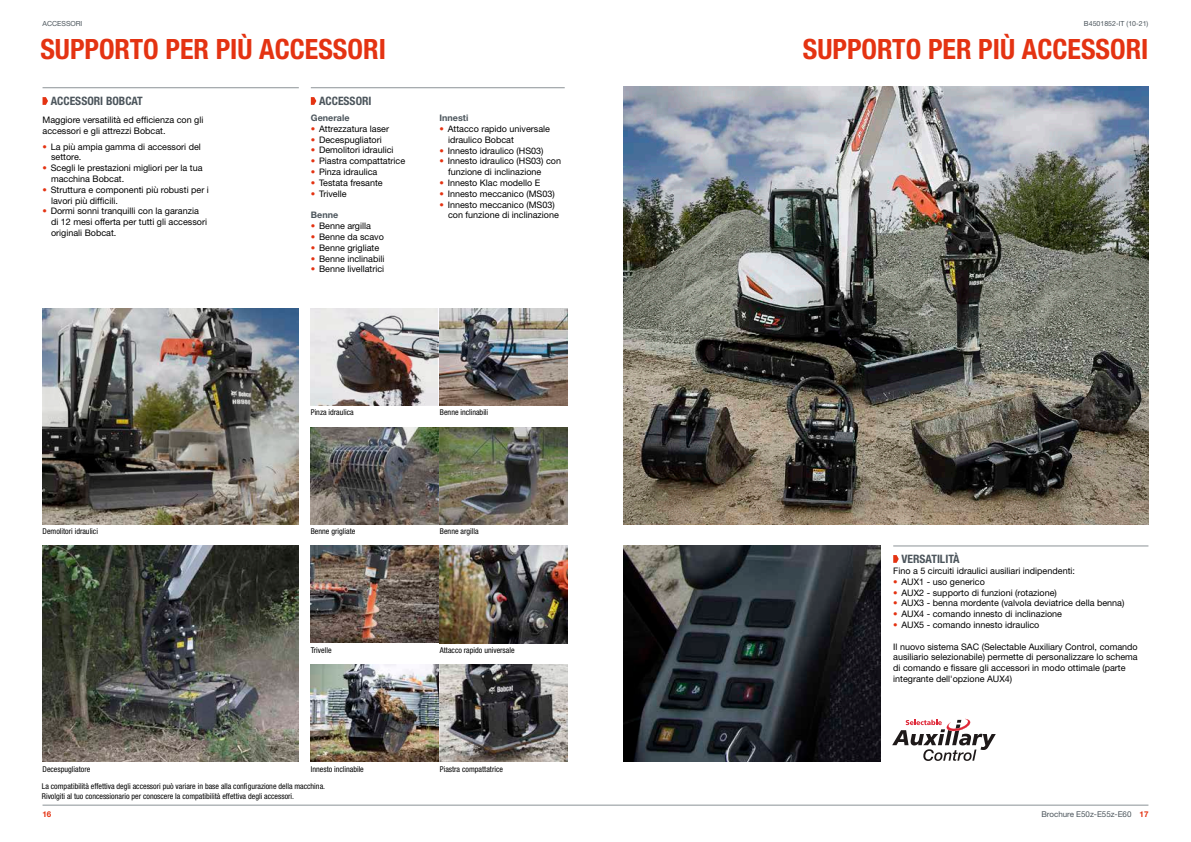
<style>
.page{position:relative;width:1191px;height:842px;background:#fff}
.page>*{position:absolute;margin:0;border:0;box-sizing:border-box;transform-origin:0 0}
.t1{font:700 condensed 28px "Helvetica Neue LT Pro";color:#e43312}
.t2{font:700 condensed 11.6px "Helvetica Neue LT Pro";color:#4c555c}
.t3{font:9px/10.8px "Helvetica Neue LT Pro";color:#000}
.t4{font:700 9px "Helvetica Neue LT Pro";color:#4c555c}
.t5{font:condensed 8px/9.6px "Helvetica Neue LT Pro";color:#000}
.t6{font:8px "Helvetica Neue LT Pro";color:#4c555c}
.t7{font:700 8px "Helvetica Neue LT Pro";color:#e43312}
.t8{font:7px "Helvetica Neue LT Pro";color:#4c555c}
.s1{font-weight:700;color:#e43312}
</style>
<div class="page">
<hr style="left:43px;top:805px;width:1105px;height:1px;background:#8b9296">
<img style="left:311px;top:546px;width:127px;height:97px">
<img style="left:440px;top:427px;width:127px;height:97px">
<img style="left:43px;top:308px;width:256px;height:216px">
<img style="left:440px;top:546px;width:127px;height:97px">
<img style="left:311px;top:427px;width:127px;height:97px">
<img style="left:624px;top:546px;width:256px;height:216px">
<img style="left:43px;top:546px;width:256px;height:216px">
<img style="left:440px;top:665px;width:127px;height:97px">
<img style="left:311px;top:308px;width:127px;height:97px">
<img style="left:440px;top:308px;width:127px;height:97px">
<img style="left:311px;top:665px;width:127px;height:97px">
<img style="left:624px;top:87px;width:524px;height:437px">
<svg style="left:892px;top:719px;width:103px;height:42px"></svg>
<hr style="left:893px;top:546px;width:255px;height:1px;background:#8b9296">
<svg style="left:893px;top:555px;width:5px;height:8px"></svg>
<hr style="left:311px;top:88px;width:254px;height:1px;background:#8b9296">
<svg style="left:311px;top:97px;width:5px;height:8px"></svg>
<hr style="left:43px;top:88px;width:256px;height:1px;background:#8b9296">
<svg style="left:43px;top:97px;width:5px;height:8px"></svg>
<p class="t8" style="left:43px;top:19px;width:41px">ACCESSORI</p>
<p class="t8" style="left:1084px;top:19px;width:66px">B4501852-IT (10-21)</p>
<h1 class="t1" style="left:40px;top:32px;width:347px">SUPPORTO PER PIÙ ACCESSORI</h1>
<h1 class="t1" style="left:803px;top:32px;width:347px">SUPPORTO PER PIÙ ACCESSORI</h1>
<p class="t2" style="left:51px;top:94px;width:93px">ACCESSORI BOBCAT</p>
<p class="t2" style="left:319px;top:94px;width:54px">ACCESSORI</p>
<p class="t3" style="left:43px;top:114px;width:162px">Maggiore versatilità ed efficienza con gli accessori e gli attrezzi Bobcat.</p>
<p class="t3" style="left:51px;top:141px;width:151px;text-indent:-8px"><span class="s1">•</span> La più ampia gamma di accessori del settore.</p>
<p class="t3" style="left:51px;top:162px;width:153px;text-indent:-8px"><span class="s1">•</span> Scegli le prestazioni migliori per la tua macchina Bobcat.</p>
<p class="t3" style="left:51px;top:184px;width:159px;text-indent:-8px"><span class="s1">•</span> Struttura e componenti più robusti per i lavori più difficili.</p>
<p class="t3" style="left:51px;top:206px;width:158px;text-indent:-8px"><span class="s1">•</span> Dormi sonni tranquilli con la garanzia di 12 mesi offerta per tutti gli accessori originali Bobcat.</p>
<p class="t4" style="left:311px;top:112px;width:40px">Generale</p>
<p class="t3" style="left:311px;top:123px;width:80px"><span class="s1">•</span> Attrezzatura laser</p>
<p class="t3" style="left:311px;top:134px;width:72px"><span class="s1">•</span> Decespugliatori</p>
<p class="t3" style="left:311px;top:145px;width:84px"><span class="s1">•</span> Demolitori idraulici</p>
<p class="t3" style="left:311px;top:155px;width:96px"><span class="s1">•</span> Piastra compattatrice</p>
<p class="t3" style="left:311px;top:166px;width:68px"><span class="s1">•</span> Pinza idraulica</p>
<p class="t3" style="left:311px;top:177px;width:73px"><span class="s1">•</span> Testata fresante</p>
<p class="t3" style="left:311px;top:188px;width:37px"><span class="s1">•</span> Trivelle</p>
<p class="t4" style="left:311px;top:209px;width:29px">Benne</p>
<p class="t3" style="left:311px;top:220px;width:62px"><span class="s1">•</span> Benne argilla</p>
<p class="t3" style="left:311px;top:231px;width:75px"><span class="s1">•</span> Benne da scavo</p>
<p class="t3" style="left:311px;top:242px;width:70px"><span class="s1">•</span> Benne grigliate</p>
<p class="t3" style="left:311px;top:253px;width:75px"><span class="s1">•</span> Benne inclinabili</p>
<p class="t3" style="left:311px;top:263px;width:75px"><span class="s1">•</span> Benne livellatrici</p>
<p class="t4" style="left:439px;top:112px;width:30px">Innesti</p>
<p class="t3" style="left:448px;top:123px;width:104px;text-indent:-8px"><span class="s1">•</span> Attacco rapido universale idraulico Bobcat</p>
<p class="t3" style="left:439px;top:145px;width:106px"><span class="s1">•</span> Innesto idraulico (HS03)</p>
<p class="t3" style="left:448px;top:156px;width:115px;text-indent:-8px"><span class="s1">•</span> Innesto idraulico (HS03) con funzione di inclinazione</p>
<p class="t3" style="left:439px;top:177px;width:102px"><span class="s1">•</span> Innesto Klac modello E</p>
<p class="t3" style="left:439px;top:188px;width:117px"><span class="s1">•</span> Innesto meccanico (MS03)</p>
<p class="t3" style="left:448px;top:199px;width:112px;text-indent:-8px"><span class="s1">•</span> Innesto meccanico (MS03) con funzione di inclinazione</p>
<p class="t5" style="left:43px;top:526px;width:57px">Demolitori idraulici</p>
<p class="t5" style="left:311px;top:408px;width:44px">Pinza idraulica</p>
<p class="t5" style="left:440px;top:408px;width:50px">Benne inclinabili</p>
<p class="t5" style="left:311px;top:527px;width:46px">Benne grigliate</p>
<p class="t5" style="left:440px;top:526px;width:40px">Benne argilla</p>
<p class="t5" style="left:311px;top:645px;width:22px">Trivelle</p>
<p class="t5" style="left:440px;top:645px;width:76px">Attacco rapido universale</p>
<p class="t5" style="left:43px;top:764px;width:49px">Decespugliatore</p>
<p class="t5" style="left:311px;top:764px;width:55px">Innesto inclinabile</p>
<p class="t5" style="left:440px;top:764px;width:65px">Piastra compattatrice</p>
<p class="t5" style="left:42px;top:781px;width:285px">La compatibilità effettiva degli accessori può variare in base alla configurazione della macchina.<br>Rivolgiti al tuo concessionario per conoscere la compatibilità effettiva degli accessori.</p>
<p class="t7" style="left:43px;top:809px;width:10px">16</p>
<p class="t2" style="left:901px;top:552px;width:60px">VERSATILITÀ</p>
<p class="t3" style="left:893px;top:565px;width:183px">Fino a 5 circuiti idraulici ausiliari indipendenti:</p>
<p class="t3" style="left:893px;top:576px;width:93px"><span class="s1">•</span> AUX1 - uso generico</p>
<p class="t3" style="left:893px;top:587px;width:165px"><span class="s1">•</span> AUX2 - supporto di funzioni (rotazione)</p>
<p class="t3" style="left:893px;top:597px;width:233px"><span class="s1">•</span> AUX3 - benna mordente (valvola deviatrice della benna)</p>
<p class="t3" style="left:893px;top:608px;width:170px"><span class="s1">•</span> AUX4 - comando innesto di inclinazione</p>
<p class="t3" style="left:893px;top:619px;width:148px"><span class="s1">•</span> AUX5 - comando innesto idraulico</p>
<p class="t3" style="left:893px;top:641px;width:246px">Il nuovo sistema SAC (Selectable Auxiliary Control, comando ausiliario selezionabile) permette di personalizzare lo schema di comando e fissare gli accessori in modo ottimale (parte integrante dell'opzione AUX4)</p>
<p class="t6" style="left:1041px;top:809px;width:108px">Brochure E50z-E55z-E60 <span class="s1">17</span></p>
</div>
